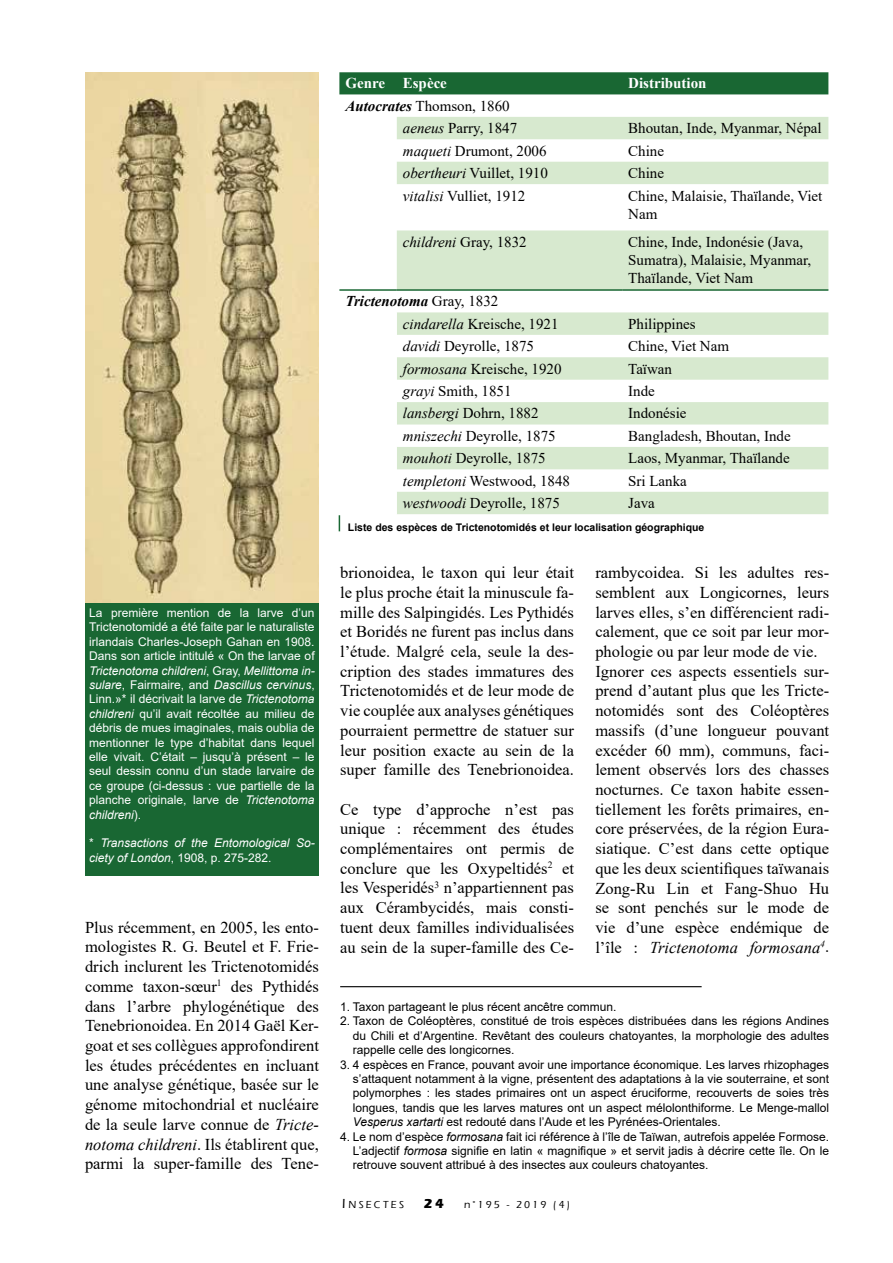
<style>
.page{position:relative;width:893px;height:1263px;background:#fff}
.page>*{position:absolute;margin:0;border:0;box-sizing:border-box;transform-origin:0 0}
.t1{font:16.5px/19.6px "Times New Roman";color:#000;text-align:justify}
.t2{font:15px/18px "Times New Roman";color:#000}
.t3{font:700 15px "Times New Roman";color:#fff}
.t4{font:italic 15px "Times New Roman";color:#000}
.t5{font:12px/14.4px "Arial";color:#000;text-align:justify}
.t6{font:12px/14.4px "Arial";color:#fff;text-align:justify}
.t7{font:italic 12px/14.4px "Arial";color:#fff}
.t8{font:700 10.5px "Arial";color:#000}
.t9{font:500 10.5px "Eras ITC";letter-spacing:.2em;color:#000}
.s1{font-style:italic}
.s2{font-style:normal}
.s3{font-weight:700;font-style:italic}
.s4{font-size:13.5px}
.s5{font-weight:700;font-size:13.5px}
</style>
<div class="page">
<img style="left:85px;top:72px;width:234px;height:532px">
<div style="left:339px;top:72px;width:489px;height:22px;background:#196733"></div>
<svg style="left:397px;top:117px;width:431px;height:397px;fill:#d7e9cf"></svg>
<hr style="left:339px;top:289px;width:58px;height:2px;background:#196733">
<hr style="left:397px;top:289px;width:225px;height:2px;background:#196733">
<hr style="left:622px;top:289px;width:206px;height:2px;background:#196733">
<div style="left:85px;top:604px;width:234px;height:272px;background:#196733"></div>
<hr style="left:340px;top:986px;width:362px;height:1px;background:#000">
<p class="t6" style="left:89px;top:605px;width:227px">La première mention de la larve d’un Trictenotomidé a été faite par le naturaliste irlandais Charles-Joseph Gahan en 1908.<br>Dans son article intitulé « On the larvae of <span class="s1">Trictenotoma childreni</span>, Gray, <span class="s1">Mellittoma in&shy;sulare</span>, Fairmaire, and <span class="s1">Dascillus cervinus</span>, Linn.»* il décrivait la larve de <span class="s1">Trictenotoma childreni</span> qu’il avait récoltée au milieu de débris de mues imaginales, mais oublia de mentionner le type d’habitat dans lequel elle vivait. C’était – jusqu’à présent – le seul dessin connu d’un stade larvaire de ce groupe (ci-dessus : vue partielle de la planche originale, larve de <span class="s1">Trictenotoma childreni</span>).</p>
<p class="t7" style="left:89px;top:836px;width:227px"><span class="s2">*</span> Transactions of the Entomological So&shy;ciety of London<span class="s2">, 1908, p. 275-282.</span></p>
<p class="t1" style="left:85px;top:917px;width:235px">Plus récemment, en 2005, les ento&shy;mologistes R. G. Beutel et F. Frie&shy;drich inclurent les Trictenotomidés comme taxon-sœur<sup>1</sup> des Pythidés dans l’arbre phylogénétique des Tenebrionoidea. En 2014 Gaël Ker&shy;goat et ses collègues approfondirent les études précédentes en incluant une analyse génétique, basée sur le génome mitochondrial et nucléaire de la seule larve connue de <span class="s1">Tricte&shy;notoma childreni</span>. Ils établirent que, parmi la super-famille des Tene-</p>
<p class="t3" style="left:345px;top:73px;width:103px">Genre Espèce</p>
<p class="t3" style="left:628px;top:73px;width:80px">Distribution</p>
<p class="t2" style="left:403px;top:94px;width:116px;line-height:22.5px;text-indent:-57px"><span class="s3">Autocrates</span> Thomson, 1860 <span class="s1">aeneus</span> Parry, 1847</p>
<p class="t2" style="left:628px;top:119px;width:195px">Bhoutan, Inde, Myanmar, Népal</p>
<p class="t2" style="left:403px;top:141px;width:145px"><span class="s1">maqueti</span> Drumont, 2006</p>
<p class="t2" style="left:628px;top:141px;width:37px">Chine</p>
<p class="t2" style="left:403px;top:164px;width:147px"><span class="s1">obertheuri</span> Vuillet, 1910</p>
<p class="t2" style="left:628px;top:164px;width:37px">Chine</p>
<p class="t2" style="left:403px;top:186px;width:124px"><span class="s1">vitalisi</span> Vulliet, 1912</p>
<p class="t2" style="left:628px;top:186px;width:196px">Chine, Malaisie, Thaïlande, Viet<br>Nam</p>
<p class="t4" style="left:403px;top:232px;width:125px">childreni <span class="s2">Gray, 1832</span></p>
<p class="t2" style="left:628px;top:232px;width:185px">Chine, Inde, Indonésie (Java,<br>Sumatra), Malaisie, Myanmar,<br>Thaïlande, Viet Nam</p>
<p class="t2" style="left:403px;top:290px;width:157px;line-height:22.5px;text-indent:-57px"><span class="s3">Trictenotoma</span> Gray, 1832 <span class="s1">cindarella</span> Kreische, 1921</p>
<p class="t2" style="left:628px;top:314px;width:69px">Philippines</p>
<p class="t2" style="left:403px;top:337px;width:133px"><span class="s1">davidi</span> Deyrolle, 1875</p>
<p class="t2" style="left:628px;top:337px;width:102px">Chine, Viet Nam</p>
<p class="t2" style="left:403px;top:359px;width:160px"><span class="s1">formosana</span> Kreische, 1920</p>
<p class="t2" style="left:628px;top:359px;width:45px">Taïwan</p>
<p class="t2" style="left:403px;top:382px;width:110px"><span class="s1">grayi</span> Smith, 1851</p>
<p class="t2" style="left:628px;top:382px;width:28px">Inde</p>
<p class="t2" style="left:403px;top:404px;width:137px"><span class="s1">lansbergi</span> Dohrn, 1882</p>
<p class="t2" style="left:628px;top:404px;width:60px">Indonésie</p>
<p class="t2" style="left:403px;top:426px;width:154px"><span class="s1">mniszechi</span> Deyrolle, 1875</p>
<p class="t2" style="left:628px;top:426px;width:164px">Bangladesh, Bhoutan, Inde</p>
<p class="t2" style="left:403px;top:449px;width:144px"><span class="s1">mouhoti</span> Deyrolle, 1875</p>
<p class="t2" style="left:628px;top:449px;width:163px">Laos, Myanmar, Thaïlande</p>
<p class="t2" style="left:403px;top:471px;width:169px"><span class="s1">templetoni</span> Westwood, 1848</p>
<p class="t2" style="left:628px;top:471px;width:60px">Sri Lanka</p>
<p class="t2" style="left:403px;top:494px;width:159px"><span class="s1">westwoodi</span> Deyrolle, 1875</p>
<p class="t2" style="left:628px;top:494px;width:28px">Java</p>
<p class="t8" style="left:348px;top:520px;width:358px">Liste des espèces de Trictenotomidés et leur localisation géographique</p>
<p class="t1" style="left:340px;top:562px;width:235px">brionoidea, le taxon qui leur était le plus proche était la minuscule fa&shy;mille des Salpingidés. Les Pythidés et Boridés ne furent pas inclus dans l’étude. Malgré cela, seule la des&shy;cription des stades immatures des Trictenotomidés et de leur mode de vie couplée aux analyses génétiques pourraient permettre de statuer sur leur position exacte au sein de la super famille des Tenebrionoidea.</p>
<p class="t1" style="left:340px;top:799px;width:235px">Ce type d’approche n’est pas unique : récemment des études complémentaires ont permis de conclure que les Oxypeltidés<sup>2</sup> et les Vesperidés<sup>3</sup> n’appartiennent pas aux Cérambycidés, mais consti&shy;tuent deux familles individualisées au sein de la super-famille des Ce-</p>
<p class="t1" style="left:595px;top:562px;width:235px;text-align:left">rambycoidea. Si les adultes res&shy;semblent aux Longicornes, leurs larves elles, s’en différencient radi&shy;calement, que ce soit par leur mor&shy;phologie ou par leur mode de vie.<br>Ignorer ces aspects essentiels sur&shy;prend d’autant plus que les Tricte&shy;notomidés sont des Coléoptères massifs (d’une longueur pouvant excéder 60 mm), communs, faci&shy;lement observés lors des chasses nocturnes. Ce taxon habite essen&shy;tiellement les forêts primaires, en&shy;core préservées, de la région Eura&shy;siatique. C’est dans cette optique que les deux scientifiques taïwanais Zong-Ru Lin et Fang-Shuo Hu se sont penchés sur le mode de vie d’une espèce endémique de l’île : <span class="s1">Trictenotoma formosana</span><sup>4</sup>.</p>
<p class="t5" style="left:340px;top:999px;width:278px">1. Taxon partageant le plus récent ancêtre commun.</p>
<p class="t5" style="left:353px;top:1014px;width:478px;text-indent:-13px">2. Taxon de Coléoptères, constitué de trois espèces distribuées dans les régions Andines du Chili et d’Argentine. Revêtant des couleurs chatoyantes, la morphologie des adultes rappelle celle des longicornes.</p>
<p class="t5" style="left:353px;top:1057px;width:478px;text-indent:-13px">3. 4 espèces en France, pouvant avoir une importance économique. Les larves rhizophages s’attaquent notamment à la vigne, présentent des adaptations à la vie souterraine, et sont polymorphes : les stades primaires ont un aspect éruciforme, recouverts de soies très longues, tandis que les larves matures ont un aspect mélolonthiforme. Le Menge-mallol <span class="s1">Vesperus xartarti</span> est redouté dans l’Aude et les Pyrénées-Orientales.</p>
<p class="t5" style="left:353px;top:1129px;width:478px;text-indent:-13px">4. Le nom d’espèce <span class="s1">formosana</span> fait ici référence à l’île de Taïwan, autrefois appelée Formose.<br>L’adjectif <span class="s1">formosa</span> signifie en latin « magnifique » et servit jadis à décrire cette île. On le retrouve souvent attribué à des insectes aux couleurs chatoyantes.</p>
<p class="t9" style="left:342px;top:1199px;width:229px"><span class="s4">I</span>NSECTES <span class="s5">24</span> n°195 - 2019 (4)</p>
</div>
